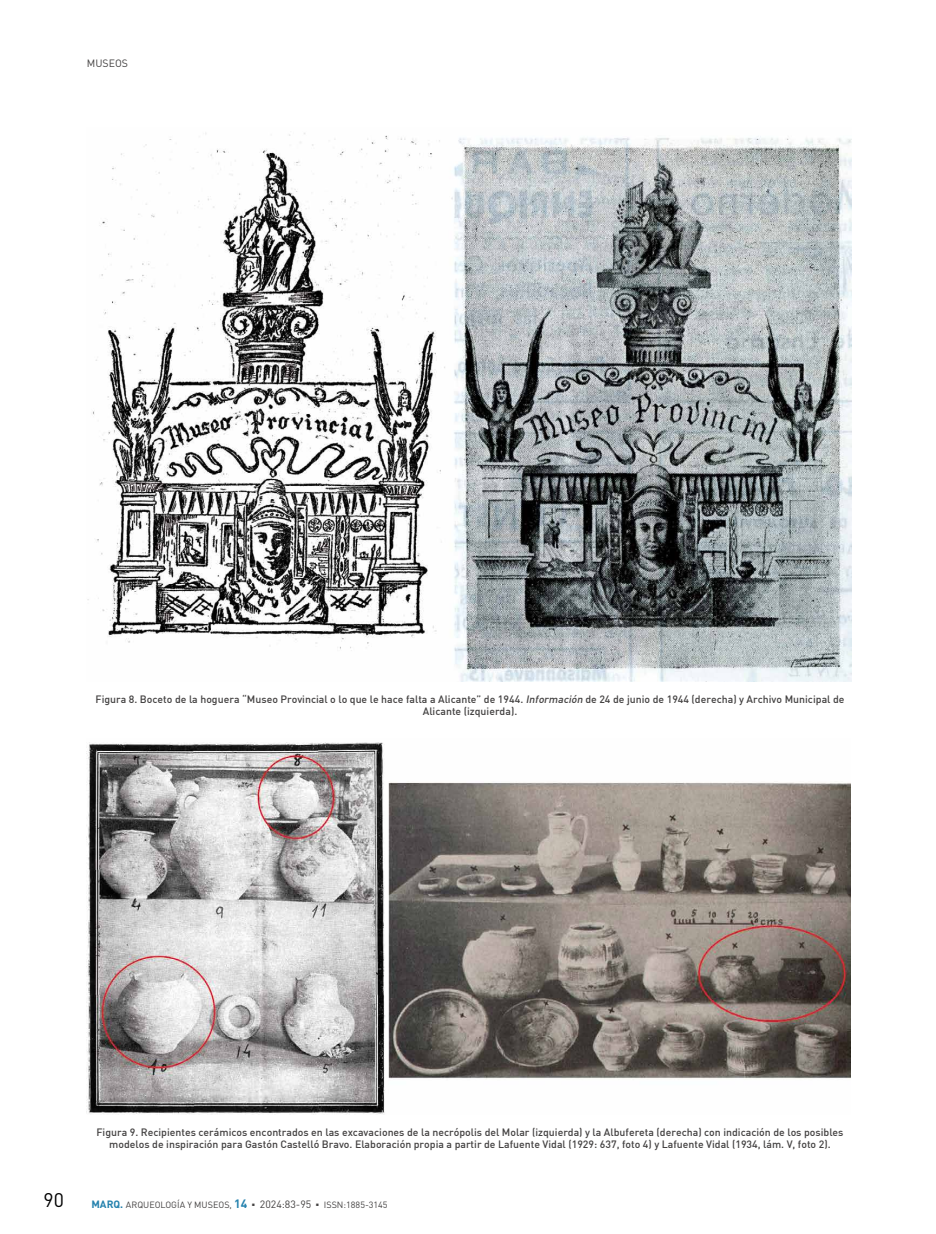
<style>
.page{position:relative;width:936px;height:1234px;background:#fff}
.page>*{position:absolute;margin:0;border:0;box-sizing:border-box;transform-origin:0 0}
.t1{font:19.5px "DIN";color:#000}
.t2{font:500 10.5px/12.6px "DIN";color:#434141;text-align:center}
.t3{font:10.5px "DIN";color:#434141}
.t4{font:9px "DIN";color:#434141}
.s1{font-style:italic}
.s2{font-weight:700;font-size:10.5px;color:#2582ae}
.s3{font-weight:700;font-size:12px;color:#2582ae}
.s4{font-size:10.5px}
</style>
<div class="page">
<img style="left:87px;top:133px;width:764px;height:548px">
<img style="left:87px;top:742px;width:763px;height:372px">
<p class="t3" style="left:87px;top:57px;width:43px">MUSEOS</p>
<p class="t2" style="left:95px;top:692px;width:750px">Figura 8. Boceto de la hoguera “Museo Provincial o lo que le hace falta a Alicante” de 1944. <span class="s1">Información</span> de 24 de junio de 1944 (derecha) y Archivo Municipal de<br>Alicante (izquierda).</p>
<p class="t2" style="left:96px;top:1124px;width:748px">Figura 9. Recipientes cerámicos encontrados en las excavaciones de la necrópolis del Molar (izquierda) y la Albufereta (derecha) con indicación de los posibles modelos de inspiración para Gastón Castelló Bravo. Elaboración propia a partir de Lafuente Vidal (1929: 637, foto 4) y Lafuente Vidal (1934, lám. V, foto 2).</p>
<h1 class="t1" style="left:44px;top:1187px;width:22px">90</h1>
<p class="t4" style="left:91px;top:1199px;width:298px"><span class="s2">MARQ.</span> ARQUEOLOGÍA Y MUSEOS, <span class="s3">14</span> ○ <span class="s4">2024:83-95</span> ○ ISSN:1885-3145</p>
</div>
